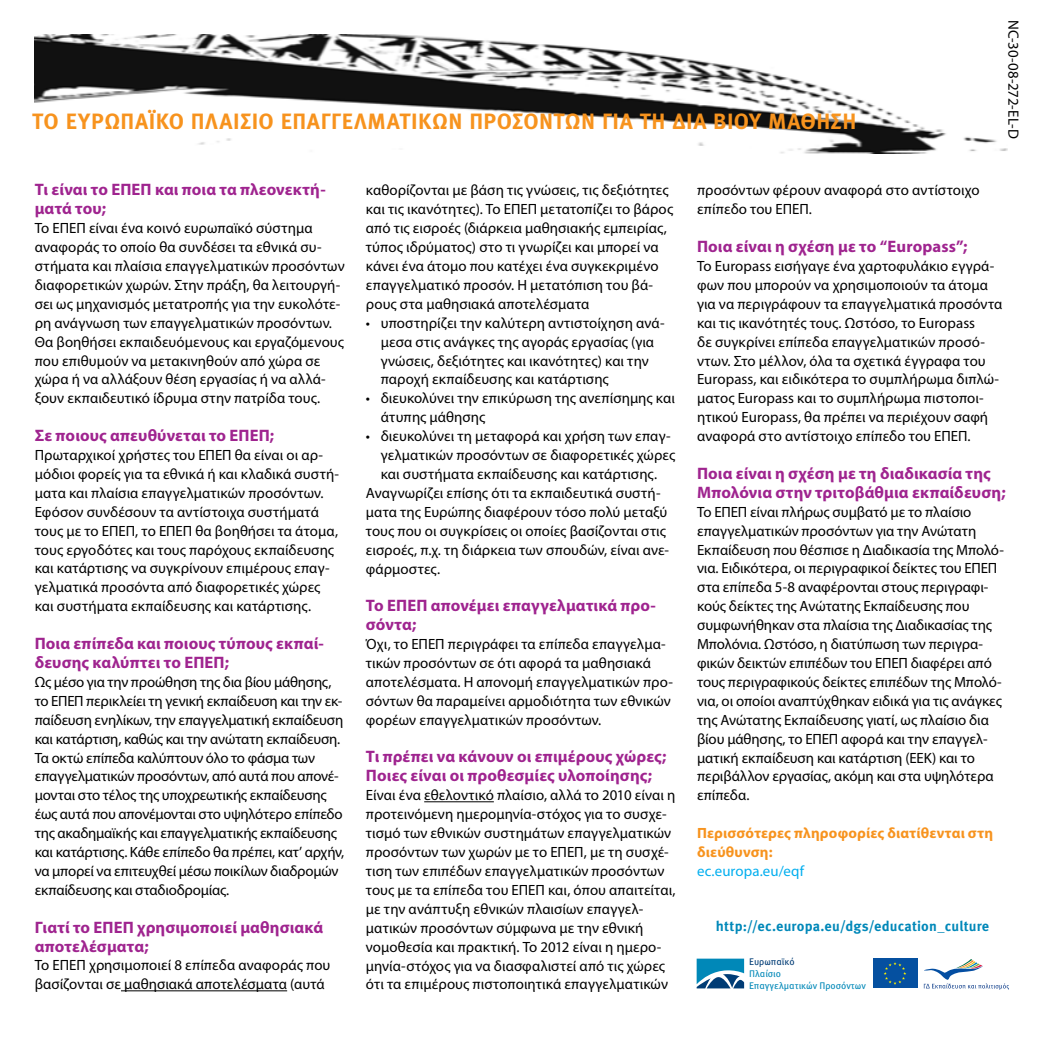
<style>
.page{position:relative;width:1042px;height:1042px;background:#fff}
.page>*{position:absolute;margin:0;border:0;box-sizing:border-box;transform-origin:0 0}
.t1{font:700 22.22px "Meta Pro";letter-spacing:.02em;color:#f7931e}
.t2{font:700 16.62px/18.9px "Myriad Pro";letter-spacing:.01em;color:#9f248f}
.t3{font:14.88px/18.9px "Myriad Pro";letter-spacing:.005em;color:#000}
.t4{font:14.88px/18.9px "Myriad Pro";letter-spacing:-.015em;color:#000}
.t5{font:700 14.88px/18.9px "Myriad Pro";letter-spacing:.01em;color:#f7931e}
.t6{font:14.88px "Myriad Pro";letter-spacing:.01em;color:#00aeef}
.t7{font:700 14.17px "Meta Pro";letter-spacing:.01em;color:#0088b9}
.t8{font:9.62px/11.5px "Meta Pro";color:#0088b8}
.t9{font:9.62px "Meta Pro";color:#003c75}
</style>
<div class="page">
<hr style="left:121px;top:990px;width:166px;height:1px;background:#000">
<hr style="left:424px;top:801px;width:70px;height:1px;background:#000">
<img style="left:35px;top:35px;width:972px;height:119px">
<svg style="left:696px;top:958px;width:48px;height:30px"></svg>
<svg style="left:923px;top:959px;width:86px;height:31px"></svg>
<svg style="left:917px;top:958px;width:1px;height:30px"></svg>
<div style="left:872px;top:958px;width:45px;height:30px;background:#0550a0"></div>
<svg style="left:884px;top:962px;width:22px;height:22px"></svg>
<h1 class="t1" style="left:32px;top:107px;width:825px">Το Ευρωπαϊκό Πλαίσιο Επαγγελματι κών Προσόντων για τη Δια Βίου Μάθηση</h1>
<p class="t3" style="left:1023px;top:20px;width:120px;rotate:90deg">NC-30-08-272-EL-D</p>
<p class="t2" style="left:35px;top:180px;width:292px">Τι είναι το ΕΠΕΠ και ποια τα πλεονεκτή&shy;ματά του;</p>
<p class="t3" style="left:35px;top:218px;width:311px">Το ΕΠΕΠ είναι ένα κοινό ευρωπαϊκό σύστημα αναφοράς το οποίο θα συνδέσει τα εθνικά συ&shy;στήματα και πλαίσια επαγγελματικών προσόντων διαφορετικών χωρών. Στην πράξη, θα λειτουργή&shy;σει ως μηχανισμός μετατροπής για την ευκολότε&shy;ρη ανάγνωση των επαγγελματικών προσόντων.<br>Θα βοηθήσει εκπαιδευόμενους και εργαζόμενους που επιθυμούν να μετακινηθούν από χώρα σε χώρα ή να αλλάξουν θέση εργασίας ή να αλλά&shy;ξουν εκπαιδευτικό ίδρυμα στην πατρίδα τους.</p>
<p class="t2" style="left:35px;top:425px;width:241px">Σε ποιους απευθύνεται το ΕΠΕΠ;</p>
<p class="t3" style="left:35px;top:445px;width:306px">Πρωταρχικοί χρήστες του ΕΠΕΠ θα είναι οι αρ&shy;μόδιοι φορείς για τα εθνικά ή και κλαδικά συστή&shy;ματα και πλαίσια επαγγελματικών προσόντων.<br>Εφόσον συνδέσουν τα αντίστοιχα συστήματά τους με το ΕΠΕΠ, το ΕΠΕΠ θα βοηθήσει τα άτομα, τους εργοδότες και τους παρόχους εκπαίδευσης και κατάρτισης να συγκρίνουν επιμέρους επαγ&shy;γελματικά προσόντα από διαφορετικές χώρες και συστήματα εκπαίδευσης και κατάρτισης.</p>
<p class="t2" style="left:35px;top:633px;width:291px">Ποια επίπεδα και ποιους τύπους εκπαί&shy;δευσης καλύπτει το ΕΠΕΠ;</p>
<p class="t4" style="left:35px;top:672px;width:311px">Ως μέσο για την προώθηση της δια βίου μάθησης, το ΕΠΕΠ περικλείει τη γενική εκπαίδευση και την εκ&shy;παίδευση ενηλίκων, την επαγγελματική εκπαίδευση και κατάρτιση, καθώς και την ανώτατη εκπαίδευση.<br>Τα οκτώ επίπεδα καλύπτουν όλο το φάσμα των επαγγελματικών προσόντων, από αυτά που απονέ&shy;μονται στο τέλος της υποχρεωτικής εκπαίδευσης έως αυτά που απονέμονται στο υψηλότερο επίπεδο της ακαδημαϊκής και επαγγελματικής εκπαίδευσης και κατάρτισης. Κάθε επίπεδο θα πρέπει, κατ’ αρχήν, να μπορεί να επιτευχθεί μέσω ποικίλων διαδρομών εκπαίδευσης και σταδιοδρομίας.</p>
<p class="t2" style="left:35px;top:917px;width:290px">Γιατί το ΕΠΕΠ χρησιμοποιεί μαθησιακά αποτελέσματα;</p>
<p class="t3" style="left:35px;top:956px;width:297px">Το ΕΠΕΠ χρησιμοποιεί 8 επίπεδα αναφοράς που βασίζονται σε μαθησιακά αποτελέσματα (αυτά</p>
<p class="t3" style="left:366px;top:181px;width:309px">καθορίζονται με βάση τις γνώσεις, τις δεξιότητες και τις ικανότητες). Το ΕΠΕΠ μετατοπίζει το βάρος από τις εισροές (διάρκεια μαθησιακής εμπειρίας, τύπος ιδρύματος) στο τι γνωρίζει και μπορεί να κάνει ένα άτομο που κατέχει ένα συγκεκριμένο επαγγελματικό προσόν. Η μετατόπιση του βά&shy;ρους στα μαθησιακά αποτελέσματα</p>
<p class="t3" style="left:381px;top:313px;width:285px;text-indent:-15px">• υποστηρίζει την καλύτερη αντιστοίχηση ανά&shy;μεσα στις ανάγκες της αγοράς εργασίας (για γνώσεις, δεξιότητες και ικανότητες) και την παροχή εκπαίδευσης και κατάρτισης</p>
<p class="t3" style="left:381px;top:389px;width:295px;text-indent:-15px">• διευκολύνει την επικύρωση της ανεπίσημης και άτυπης μάθησης</p>
<p class="t3" style="left:366px;top:426px;width:306px">• διευκολύνει τη μεταφορά και χρήση των επαγ-</p>
<p class="t3" style="left:381px;top:445px;width:296px">γελματικών προσόντων σε διαφορετικές χώρες</p>
<p class="t3" style="left:381px;top:464px;width:278px">και συστήματα εκπαίδευσης και κατάρτισης.</p>
<p class="t3" style="left:366px;top:483px;width:296px">Αναγνωρίζει επίσης ότι τα εκπαιδευτικά συστή-</p>
<p class="t3" style="left:366px;top:502px;width:303px">ματα της Ευρώπης διαφέρουν τόσο πολύ μεταξύ</p>
<p class="t3" style="left:366px;top:521px;width:302px">τους που οι συγκρίσεις οι οποίες βασίζονται στις</p>
<p class="t3" style="left:366px;top:540px;width:305px">εισροές, π.χ. τη διάρκεια των σπουδών, είναι ανε-</p>
<p class="t3" style="left:366px;top:559px;width:76px">φάρμοστες.</p>
<p class="t2" style="left:366px;top:596px;width:291px">Το ΕΠΕΠ απονέμει επαγγελματικά προ&shy;σόντα;</p>
<p class="t3" style="left:366px;top:634px;width:309px">Όχι, το ΕΠΕΠ περιγράφει τα επίπεδα επαγγελμα&shy;τικών προσόντων σε ότι αφορά τα μαθησιακά αποτελέσματα. Η απονομή επαγγελματικών προ&shy;σόντων θα παραμείνει αρμοδιότητα των εθνικών φορέων επαγγελματικών προσόντων.</p>
<p class="t2" style="left:366px;top:747px;width:302px">Τι πρέπει να κάνουν οι επιμέρους χώρες;<br>Ποιες είναι οι προθεσμίες υλοποίησης;</p>
<p class="t3" style="left:366px;top:785px;width:311px">Είναι ένα εθελοντικό πλαίσιο, αλλά το 2010 είναι η προτεινόμενη ημερομηνία-στόχος για το συσχε&shy;τισμό των εθνικών συστημάτων επαγγελματικών προσόντων των χωρών με το ΕΠΕΠ, με τη συσχέ&shy;τιση των επιπέδων επαγγελματικών προσόντων τους με τα επίπεδα του ΕΠΕΠ και, όπου απαιτείται, με την ανάπτυξη εθνικών πλαισίων επαγγελ&shy;ματικών προσόντων σύμφωνα με την εθνική νομοθεσία και πρακτική. Το 2012 είναι η ημερο&shy;μηνία-στόχος για να διασφαλιστεί από τις χώρες ότι τα επιμέρους πιστοποιητικά επαγγελματικών</p>
<p class="t3" style="left:697px;top:181px;width:284px">προσόντων φέρουν αναφορά στο αντίστοιχο επίπεδο του ΕΠΕΠ.</p>
<p class="t2" style="left:697px;top:236px;width:272px">Ποια είναι η σχέση με το “Europass”;</p>
<p class="t3" style="left:697px;top:256px;width:307px">Το Europass εισήγαγε ένα χαρτοφυλάκιο εγγρά&shy;φων που μπορούν να χρησιμοποιούν τα άτομα για να περιγράφουν τα επαγγελματικά προσόντα και τις ικανότητές τους. Ωστόσο, το Europass<br>δε συγκρίνει επίπεδα επαγγελματικών προσό&shy;ντων. Στο μέλλον, όλα τα σχετικά έγγραφα του Europass, και ειδικότερα το συμπλήρωμα διπλώ&shy;ματος Europass και το συμπλήρωμα πιστοποι&shy;ητικού Europass, θα πρέπει να περιέχουν σαφή αναφορά στο αντίστοιχο επίπεδο του ΕΠΕΠ.</p>
<p class="t2" style="left:697px;top:463px;width:310px">Ποια είναι η σχέση με τη διαδικασία της<br>Μπολόνια στην τριτοβάθμια εκπαίδευση;</p>
<p class="t3" style="left:697px;top:502px;width:308px">Το ΕΠΕΠ είναι πλήρως συμβατό με το πλαίσιο επαγγελματικών προσόντων για την Aνώτατη Eκπαίδευση που θέσπισε η Διαδικασία της Μπολό&shy;νια. Ειδικότερα, οι περιγραφικοί δείκτες του ΕΠΕΠ στα επίπεδα 5-8 αναφέρονται στους περιγραφι&shy;κούς δείκτες της Aνώτατης Eκπαίδευσης που συμφωνήθηκαν στα πλαίσια της Διαδικασίας της Μπολόνια. Ωστόσο, η διατύπωση των περιγρα&shy;φικών δεικτών επιπέδων του ΕΠΕΠ διαφέρει από τους περιγραφικούς δείκτες επιπέδων της Μπολό&shy;νια, οι οποίοι αναπτύχθηκαν ειδικά για τις ανάγκες της Aνώτατης Eκπαίδευσης γιατί, ως πλαίσιο δια βίου μάθησης, το ΕΠΕΠ αφορά και την επαγγελ&shy;ματική εκπαίδευση και κατάρτιση (EEK) και το περιβάλλον εργασίας, ακόμη και στα υψηλότερα επίπεδα.</p>
<p class="t5" style="left:697px;top:823px;width:297px">Περισσότερες πληροφορίες διατίθενται στη διεύθυνση:</p>
<p class="t6" style="left:697px;top:862px;width:108px">ec.europa.eu/eqf</p>
<p class="t7" style="left:716px;top:917px;width:275px">http://ec.europa.eu/dgs/education_culture</p>
<p class="t9" style="left:749px;top:956px;width:47px">Ευρωπαϊκό</p>
<p class="t8" style="left:749px;top:968px;width:118px">Πλαίσιο<br>Επαγγελµατικών Προσόντων</p>
</div>
